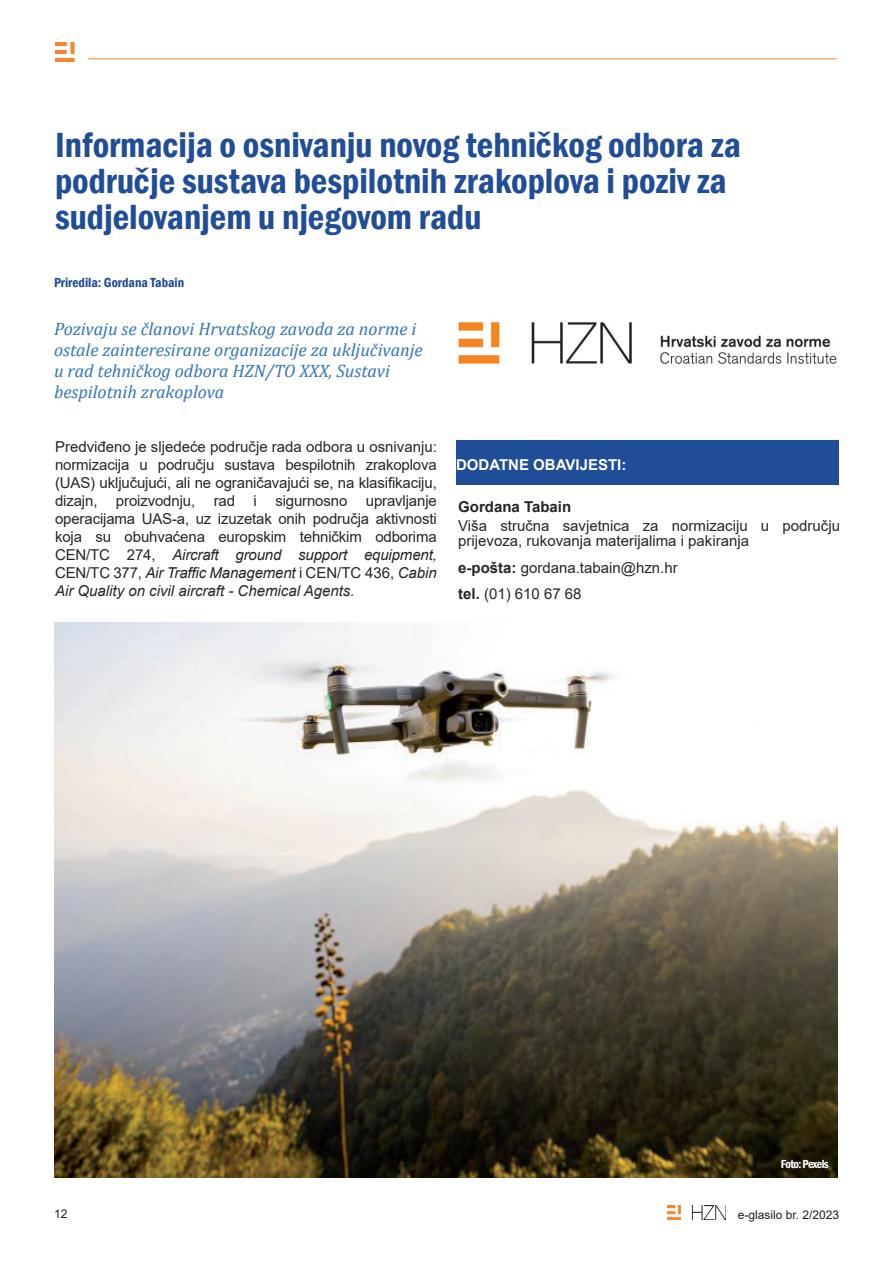
<style>
.page{position:relative;width:893px;height:1263px;background:#fff}
.page>*{position:absolute;margin:0;border:0;box-sizing:border-box;transform-origin:0 0}
.t1{font:600 condensed 36px/36px "Franklin Gothic";color:#204d97}
.t2{font:italic 18px/21px "Cambria";color:#3375bb}
.t3{font:15px/18px "Arial";color:#282526}
.t4{font:700 15px "Arial";color:#fff}
.t5{font:700 15px "Arial";color:#282526}
.t6{font:600 condensed 13.5px "Franklin Gothic";color:#204d97}
.t7{font:12px "Arial";color:#231f20}
.t8{font:600 condensed 12px "Franklin Gothic";letter-spacing:-.05em;color:#fff}
.s1{font-style:italic}
.s2{font-weight:700}
</style>
<div class="page">
<img style="left:55px;top:42px;width:19px;height:19px">
<img style="left:668px;top:1206px;width:57px;height:13px">
<hr style="left:88px;top:59px;width:749px;height:1px;background:#f58630">
<img style="left:458px;top:322px;width:379px;height:42px">
<img style="left:54px;top:622px;width:783px;height:556px">
<div style="left:456px;top:441px;width:383px;height:44px;background:#204d97"></div>
<h1 class="t1" style="left:55px;top:127px;width:687px">Informacija o osnivanju novog tehničkog odbora za područje sustava bespilotnih zrakoplova i poziv za sudjelovanjem u njegovom radu</h1>
<p class="t6" style="left:54px;top:273px;width:132px">Priredila: Gordana Tabain</p>
<p class="t2" style="left:54px;top:318px;width:370px">Pozivaju se članovi Hrvatskog zavoda za norme i ostale zainteresirane organizacije za uključivanje u rad tehničkog odbora HZN/TO XXX, Sustavi bespilotnih zrakoplova</p>
<p class="t3" style="left:55px;top:437px;width:383px;text-align:justify">Predviđeno je sljedeće područje rada odbora u osnivanju: normizacija u području sustava bespilotnih zrakoplova (UAS) uključujući, ali ne ograničavajući se, na klasifikaciju, dizajn, proizvodnju, rad i sigurnosno upravljanje operacijama UAS-a, uz izuzetak onih područja aktivnosti koja su obuhvaćena europskim tehničkim odborima CEN/TC 274, <span class="s1">Aircraft ground support equipment, </span>CEN/TC 377, <span class="s1">Air Traffic Management</span> i CEN/TC 436, <span class="s1">Cabin Air Quality on civil aircraft - Chemical Agents.</span></p>
<p class="t4" style="left:456px;top:454px;width:172px">DODATNE OBAVIJESTI:</p>
<p class="t5" style="left:458px;top:496px;width:115px">Gordana Tabain</p>
<p class="t3" style="left:458px;top:518px;width:383px;line-height:15px">Viša stručna savjetnica za normizaciju u području prijevoza, rukovanja materijalima i pakiranja</p>
<p class="t3" style="left:458px;top:554px;width:221px;line-height:26.5px"><span class="s2">e-pošta:</span> gordana.tabain@hzn.hr <span class="s2">tel.</span> (01) 610 67 68</p>
<p class="t7" style="left:54px;top:1206px;width:15px">12</p>
<p class="t8" style="left:781px;top:1156px;width:50px">Foto: Pexels</p>
<p class="t7" style="left:738px;top:1206px;width:103px">e-glasilo br. 2/2023</p>
</div>
